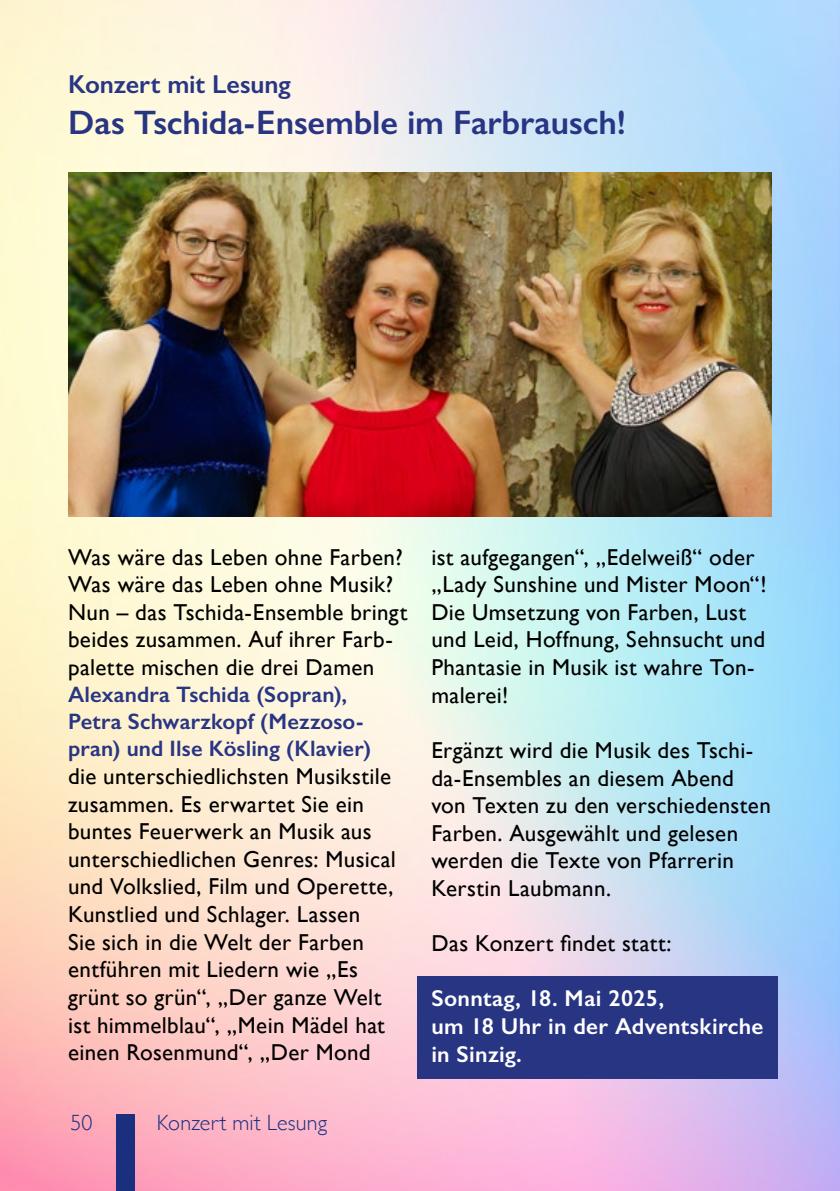
<style>
.page{position:relative;width:840px;height:1191px;background:#fff}
.page>*{position:absolute;margin:0;border:0;box-sizing:border-box;transform-origin:0 0}
.t1{font:600 34px "Gill Sans";letter-spacing:-.005em;color:#283583}
.t2{font:600 26px "Gill Sans";letter-spacing:-.005em;color:#283583}
.t3{font:23px/27.6px "Gill Sans";letter-spacing:.015em;color:#000}
.t4{font:600 23px/27.6px "Gill Sans";letter-spacing:.015em;color:#fff}
.t5{font:600 22.4px/27.2px "Gill Sans";letter-spacing:.005em;color:#283583}
.t6{font:300 22px "Gill Sans";letter-spacing:.005em;color:#1b2f7f}
</style>
<div class="page">
<img style="left:0;top:0;width:839px;height:1191px">
<div style="left:117px;top:1114px;width:18px;height:77px;background:#1b2f7f"></div>
<div style="left:417px;top:975px;width:360px;height:103px;background:#283583"></div>
<img style="left:68px;top:173px;width:703px;height:343px">
<p class="t2" style="left:68px;top:68px;width:224px">Konzert mit Lesung</p>
<h1 class="t1" style="left:68px;top:101px;width:559px">Das Tschida-Ensemble im Farbrausch!</h1>
<p class="t3" style="left:68px;top:543px;width:340px">Was wäre das Leben ohne Farben?<br>Was wäre das Leben ohne Musik?<br>Nun – das Tschida-Ensemble bringt beides zusammen. Auf ihrer Farb&shy;palette mischen die drei Damen</p>
<p class="t5" style="left:68px;top:680px;width:304px">Alexandra Tschida (Sopran),<br>Petra Schwarzkopf (Mezzoso&shy;pran) und Ilse Kösling (Klavier)</p>
<p class="t3" style="left:68px;top:762px;width:329px">die unterschiedlichsten Musikstile zusammen. Es erwartet Sie ein buntes Feuerwerk an Musik aus unterschiedlichen Genres: Musical und Volkslied, Film und Operette,<br>Kunstlied und Schlager. Lassen<br>Sie sich in die Welt der Farben entführen mit Liedern wie „Es grünt so grün“, „Der ganze Welt ist himmelblau“, „Mein Mädel hat einen Rosenmund“, „Der Mond</p>
<p class="t6" style="left:70px;top:1105px;width:23px">50</p>
<p class="t6" style="left:157px;top:1105px;width:172px">Konzert mit Lesung</p>
<p class="t3" style="left:431px;top:543px;width:336px">ist aufgegangen“, „Edelweiß“ oder „Lady Sunshine und Mister Moon“!<br>Die Umsetzung von Farben, Lust und Leid, Hoffnung, Sehnsucht und<br>Phantasie in Musik ist wahre Ton&shy;malerei!</p>
<p class="t3" style="left:431px;top:736px;width:341px">Ergänzt wird die Musik des Tschi&shy;da-Ensembles an diesem Abend von Texten zu den verschiedensten<br>Farben. Ausgewählt und gelesen werden die Texte von Pfarrerin<br>Kerstin Laubmann.</p>
<p class="t3" style="left:431px;top:929px;width:242px">Das Konzert findet statt:</p>
<p class="t4" style="left:431px;top:984px;width:333px">Sonntag, 18. Mai 2025,<br>um 18 Uhr in der Adventskirche in Sinzig.</p>
</div>
